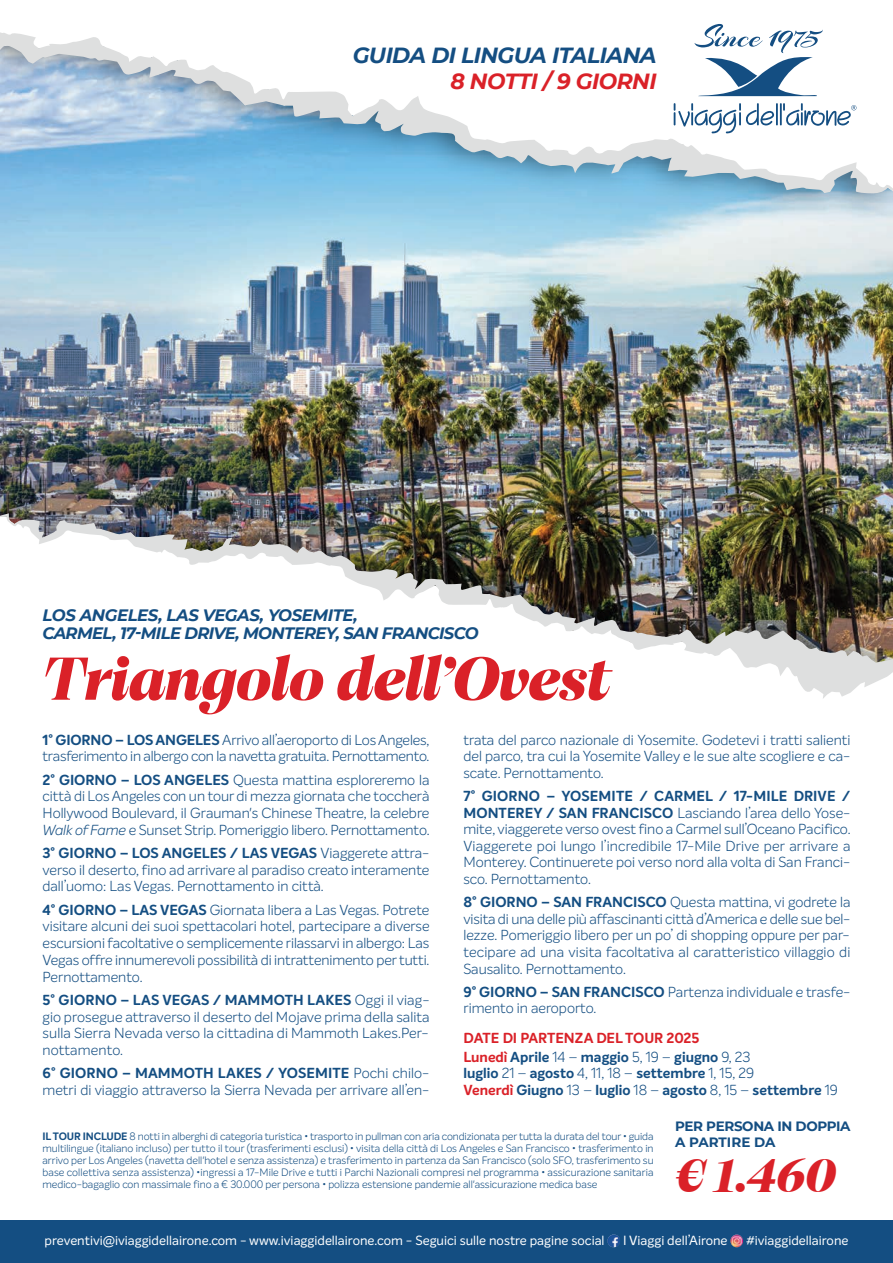
<style>
.page{position:relative;width:893px;height:1263px;background:#fff}
.page>*{position:absolute;margin:0;border:0;box-sizing:border-box;transform-origin:0 0}
.t1{font:61.95px "Cotford Display Bold Italic";letter-spacing:-.005em;color:#da2128}
.t2{font:48px "Cotford Display Bold Italic";color:#da2128}
.t3{font:italic 700 21.9px "Montserrat";letter-spacing:-.025em;color:#144e82}
.t4{font:italic 700 21.9px "Montserrat";letter-spacing:-.025em;color:#da2128}
.t5{font:italic 700 16.5px/18px "Montserrat";letter-spacing:-.04em;color:#144e82}
.t6{font:300 14.25px/16.8px "Intelo";color:#144e82;text-align:justify}
.t7{font:700 14.25px/16.6px "Intelo";color:#144e82}
.t8{font:700 14.25px/18.8px "Intelo";color:#da2128}
.t9{font:700 13.5px/16.2px "Montserrat";letter-spacing:-.025em;color:#144e82}
.t10{font:13.05px "Intelo";color:#fff}
.t11{font:300 10.5px/12px "Intelo";color:#144e82;text-align:justify}
.s1{font-weight:700}
.s2{font-style:italic}
.s3{color:#144e82}
.s4{font-weight:300;color:#144e82}
.s5{font-weight:300}
.s6{color:#da2128}
</style>
<div class="page">
<img style="left:0;top:262px;width:893px;height:191px">
<img style="left:0;top:201px;width:893px;height:61px">
<svg style="left:0;top:23px;width:893px;height:178px"></svg>
<img style="left:0;top:453px;width:893px;height:60px">
<img style="left:0;top:513px;width:893px;height:186px">
<div style="left:0;top:1220px;width:893px;height:43px;background:#144e82"></div>
<svg style="left:607px;top:1234px;width:13px;height:13px"></svg>
<svg style="left:730px;top:1234px;width:13px;height:13px"></svg>
<hr style="left:776px;top:103px;width:2px;height:22px;background:#144e82">
<hr style="left:780px;top:103px;width:2px;height:22px;background:#144e82">
<svg style="left:674px;top:103px;width:100px;height:30px"></svg>
<svg style="left:783px;top:103px;width:73px;height:23px"></svg>
<svg style="left:694px;top:24px;width:129px;height:72px"></svg>
<h3 class="t3" style="left:353px;top:42px;width:305px">GUIDA DI LINGUA ITALIANA</h3>
<h3 class="t4" style="left:450px;top:68px;width:208px">8 NOTTI / 9 GIORNI</h3>
<p class="t5" style="left:42px;top:606px;width:438px">LOS ANGELES, LAS VEGAS, YOSEMITE,<br>CARMEL, 17-MILE DRIVE, MONTEREY, SAN FRANCISCO</p>
<h1 class="t1" style="left:42px;top:653px;width:570px">Triangolo dell’Ovest</h1>
<p class="t6" style="left:43px;top:732px;width:389px"><span class="s1">1° GIORNO – LOS ANGELES</span> Arrivo all’aeroporto di Los Angeles, trasferimento in albergo con la navetta gratuita. Pernottamento.</p>
<p class="t6" style="left:43px;top:772px;width:388px"><span class="s1">2° GIORNO – LOS ANGELES</span> Questa mattina esploreremo la città di Los Angeles con un tour di mezza giornata che toccherà Hollywood Boulevard, il Grauman's Chinese Theatre, la celebre <span class="s2">Walk of Fame</span> e Sunset Strip. Pomeriggio libero. Pernottamento.</p>
<p class="t6" style="left:43px;top:845px;width:388px"><span class="s1">3° GIORNO – LOS ANGELES / LAS VEGAS</span> Viaggerete attra&shy;verso il deserto, fino ad arrivare al paradiso creato interamente dall’uomo: Las Vegas. Pernottamento in città.</p>
<p class="t6" style="left:43px;top:902px;width:388px"><span class="s1">4° GIORNO – LAS VEGAS</span> Giornata libera a Las Vegas. Potrete visitare alcuni dei suoi spettacolari hotel, partecipare a diverse escursioni facoltative o semplicemente rilassarvi in albergo: Las Vegas offre innumerevoli possibilità di intrattenimento per tutti.<br>Pernottamento.</p>
<p class="t6" style="left:43px;top:992px;width:389px"><span class="s1">5° GIORNO – LAS VEGAS / MAMMOTH LAKES</span> Oggi il viag&shy;gio prosegue attraverso il deserto del Mojave prima della salita sulla Sierra Nevada verso la cittadina di Mammoth Lakes.Per&shy;nottamento.</p>
<p class="t6" style="left:43px;top:1066px;width:388px"><span class="s1">6° GIORNO – MAMMOTH LAKES / YOSEMITE</span> Pochi chilo&shy;metri di viaggio attraverso la Sierra Nevada per arrivare all’en-</p>
<p class="t6" style="left:463px;top:732px;width:388px">trata del parco nazionale di Yosemite. Godetevi i tratti salienti del parco, tra cui la Yosemite Valley e le sue alte scogliere e ca&shy;scate. Pernottamento.</p>
<p class="t6" style="left:463px;top:788px;width:388px"><span class="s1">7° GIORNO – YOSEMITE / CARMEL / 17-MILE DRIVE / MONTEREY / SAN FRANCISCO</span> Lasciando l’area dello Yose&shy;mite, viaggerete verso ovest fino a Carmel sull’Oceano Pacifico.<br>Viaggerete poi lungo l’incredibile 17-Mile Drive per arrivare a Monterey. Continuerete poi verso nord alla volta di San Franci&shy;sco. Pernottamento.</p>
<p class="t6" style="left:463px;top:895px;width:388px"><span class="s1">8° GIORNO – SAN FRANCISCO</span> Questa mattina, vi godrete la visita di una delle più affascinanti città d’America e delle sue bel&shy;lezze. Pomeriggio libero per un po’ di shopping oppure per par&shy;tecipare ad una visita facoltativa al caratteristico villaggio di Sausalito. Pernottamento.</p>
<p class="t6" style="left:463px;top:984px;width:388px"><span class="s1">9° GIORNO – SAN FRANCISCO</span> Partenza individuale e trasfe&shy;rimento in aeroporto.</p>
<p class="t8" style="left:463px;top:1029px;width:288px">DATE DI PARTENZA DEL TOUR 2025<br>Lunedì <span class="s3">Aprile</span> <span class="s4">14 –</span> <span class="s3">maggio</span> <span class="s4">5, 19 –</span> <span class="s3">giugno</span> <span class="s4">9, 23</span></p>
<p class="t7" style="left:463px;top:1066px;width:376px">luglio <span class="s5">21 –</span> agosto <span class="s5">4, 11, 18 –</span> settembre <span class="s5">1, 15, 29<br></span><span class="s6">Venerdì</span> Giugno <span class="s5">13 –</span> luglio <span class="s5">18 –</span> agosto <span class="s5">8, 15 –</span> settembre <span class="s5">19</span></p>
<p class="t9" style="left:675px;top:1118px;width:177px">PER PERSONA IN DOPPIA<br>A PARTIRE DA</p>
<h2 class="t2" style="left:675px;top:1155px;width:162px">€ 1.460</h2>
<p class="t11" style="left:43px;top:1131px;width:613px"><span class="s1">IL TOUR INCLUDE</span> 8 notti in alberghi di categoria turistica • trasporto in pullman con aria condizionata per tutta la durata del tour • guida multilingue (italiano incluso) per tutto il tour (trasferimenti esclusi) • visita della città di Los Angeles e San Francisco • trasferimento in arrivo per Los Angeles (navetta dell'hotel e senza assistenza) e trasferimento in partenza da San Francisco (solo SFO, trasferimento su base collettiva senza assistenza) •ingressi a 17-Mile Drive e tutti i Parchi Nazionali compresi nel programma • assicurazione sanitaria medico-bagaglio con massimale fino a € 30.000 per persona • polizza estensione pandemie all'assicurazione medica base</p>
<p class="t10" style="left:45px;top:1234px;width:562px">preventivi@iviaggidellairone.com - www.iviaggidellairone.com - Seguici sulle nostre pagine social</p>
<p class="t10" style="left:623px;top:1234px;width:106px">I Viaggi dell’Airone</p>
<p class="t10" style="left:746px;top:1234px;width:104px">#iviaggidellairone</p>
</div>
